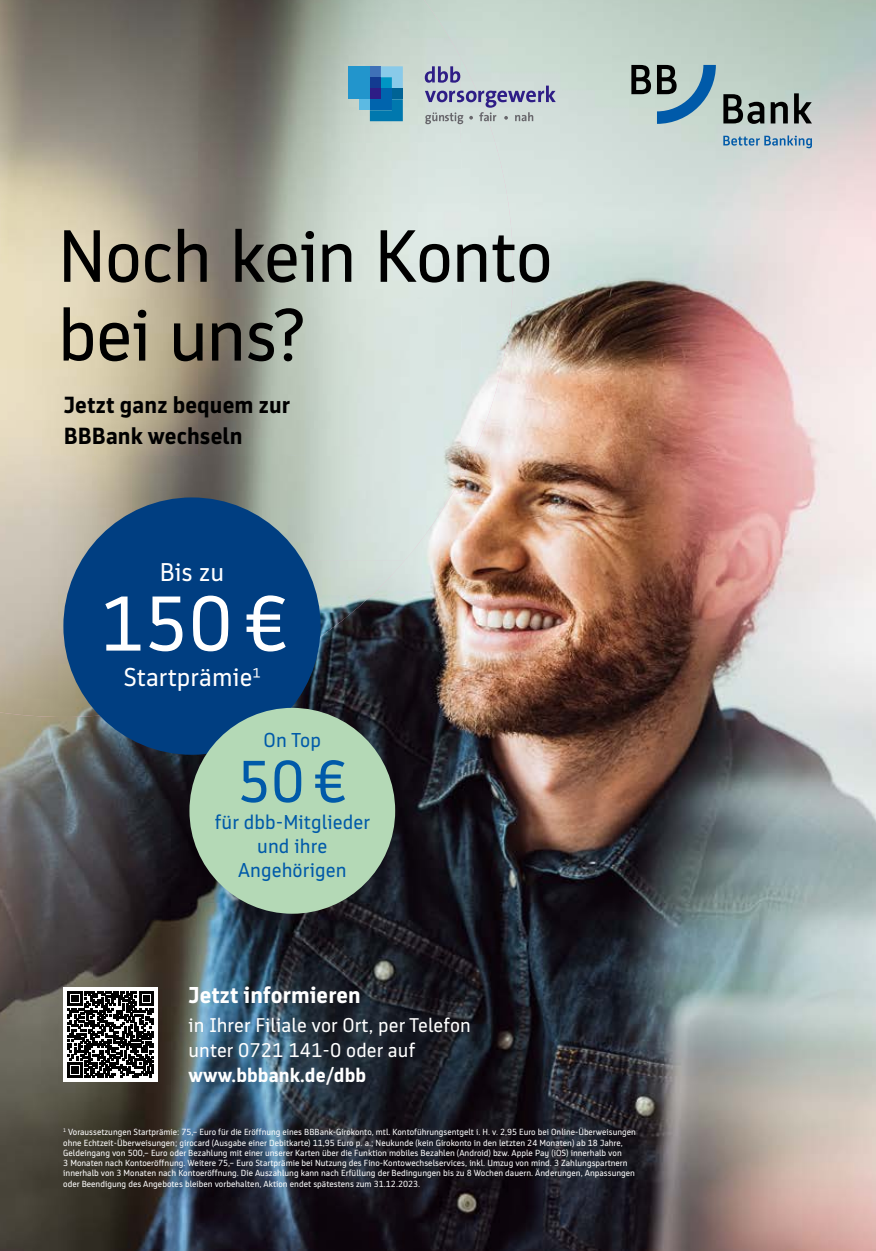
<style>
.page{position:relative;width:876px;height:1251px;background:#fff}
.page>*{position:absolute;margin:0;border:0;box-sizing:border-box;transform-origin:0 0}
.t1{font:77.25px "BB Bank Type";color:#fff}
.t2{font:73.5px/78.8px "BB Bank Type";letter-spacing:-.015em;color:#000}
.t3{font:58.8px "BB Bank Type";color:#005aa9}
.t4{font:25.5px "BB Bank Type";letter-spacing:.005em;color:#fff}
.t5{font:700 23.25px/31px "BB Bank Type";letter-spacing:.005em;color:#000}
.t6{font:700 22.8px "BB Bank Type";letter-spacing:.005em;color:#fff}
.t7{font:19.95px/24px "BB Bank Type";letter-spacing:.005em;color:#005aa9;text-align:center}
.t8{font:19.8px/24.9px "BB Bank Type";letter-spacing:.005em;color:#fff}
.t9{font:8.85px/10.4px "BB Bank Type";color:#fff}
.s1{font-weight:300}
.s2{font-weight:700}
</style>
<div class="page">
<img style="left:0;top:0;width:876px;height:1250px">
<img style="left:0;top:0;width:461px;height:456px">
<img style="left:460px;top:57px;width:53px;height:422px">
<img style="left:92px;top:456px;width:369px;height:104px">
<img style="left:0;top:456px;width:92px;height:260px">
<img style="left:303px;top:560px;width:102px;height:53px">
<img style="left:315px;top:612px;width:37px;height:53px">
<svg style="left:631px;top:65px;width:181px;height:59px;background:#8ea3a3"></svg>
<svg style="left:723px;top:135px;width:89px;height:13px"></svg>
<div style="left:348px;top:66px;width:22px;height:33px;background:#2295cc"></div>
<div style="left:370px;top:66px;width:11px;height:11px;background:#3f71b7"></div>
<div style="left:370px;top:77px;width:11px;height:11px;background:#133b91"></div>
<div style="left:370px;top:88px;width:11px;height:11px;background:#2e1d86"></div>
<svg style="left:381px;top:66px;width:22px;height:22px"></svg>
<div style="left:381px;top:88px;width:11px;height:11px;background:#0064ad"></div>
<div style="left:392px;top:88px;width:11px;height:11px;background:#006395"></div>
<svg style="left:370px;top:99px;width:33px;height:22px"></svg>
<div style="left:359px;top:99px;width:11px;height:11px;background:#5cbae3"></div>
<svg style="left:425px;top:66px;width:131px;height:58px;background:#b4bcc8"></svg>
<div style="left:63px;top:497px;width:258px;height:257px;background:#003e81;border-radius:50%"></div>
<div style="left:189px;top:707px;width:206px;height:206px;background:#b4d9b6;border-radius:50%"></div>
<div style="left:63px;top:986px;width:95px;height:95px;background:#fff"></div>
<svg style="left:68px;top:991px;width:86px;height:85px"></svg>
<p class="t2" style="left:58px;top:216px;width:497px">Noch kein Konto bei uns?</p>
<p class="t5" style="left:64px;top:389px;width:228px">Jetzt ganz bequem zur<br>BBBank wechseln</p>
<p class="t4" style="left:160px;top:557px;width:66px">Bis zu</p>
<p class="t1" style="left:100px;top:580px;width:190px">150 €</p>
<p class="t4" style="left:123px;top:663px;width:139px">Startprämie<span class="s1">¹</span></p>
<p class="t7" style="left:264px;top:727px;width:59px">On Top</p>
<p class="t3" style="left:237px;top:748px;width:112px">50 €</p>
<p class="t7" style="left:215px;top:810px;width:157px">für dbb-Mitglieder und ihre<br>Angehörigen</p>
<p class="t6" style="left:188px;top:982px;width:174px">Jetzt informieren</p>
<p class="t8" style="left:188px;top:1012px;width:284px">in Ihrer Filiale vor Ort, per Telefon unter 0721 141-0 oder auf <span class="s2">www.bbbank.de/dbb</span></p>
<p class="t9" style="left:63px;top:1126px;width:574px"><sup>1</sup> Voraussetzungen Startprämie: 75,– Euro für die Eröffnung eines BBBank-Girokonto, mtl. Kontoführungsentgelt i. H. v. 2,95 Euro bei Online-Überweisungen ohne Echtzeit-Überweisungen; girocard (Ausgabe einer Debitkarte) 11,95 Euro p. a.; Neukunde (kein Girokonto in den letzten 24 Monaten) ab 18 Jahre, Geldeingang von 500,– Euro oder Bezahlung mit einer unserer Karten über die Funktion mobiles Bezahlen (Android) bzw. Apple Pay (iOS) innerhalb von<br>3 Monaten nach Kontoeröffnung. Weitere 75,– Euro Startprämie bei Nutzung des Fino-Kontowechselservices, inkl. Umzug von mind. 3 Zahlungspartnern innerhalb von 3 Monaten nach Kontoeröffnung. Die Auszahlung kann nach Erfüllung der Bedingungen bis zu 8 Wochen dauern. Änderungen, Anpassungen oder Beendigung des Angebotes bleiben vorbehalten, Aktion endet spätestens zum 31.12.2023.</p>
</div>
